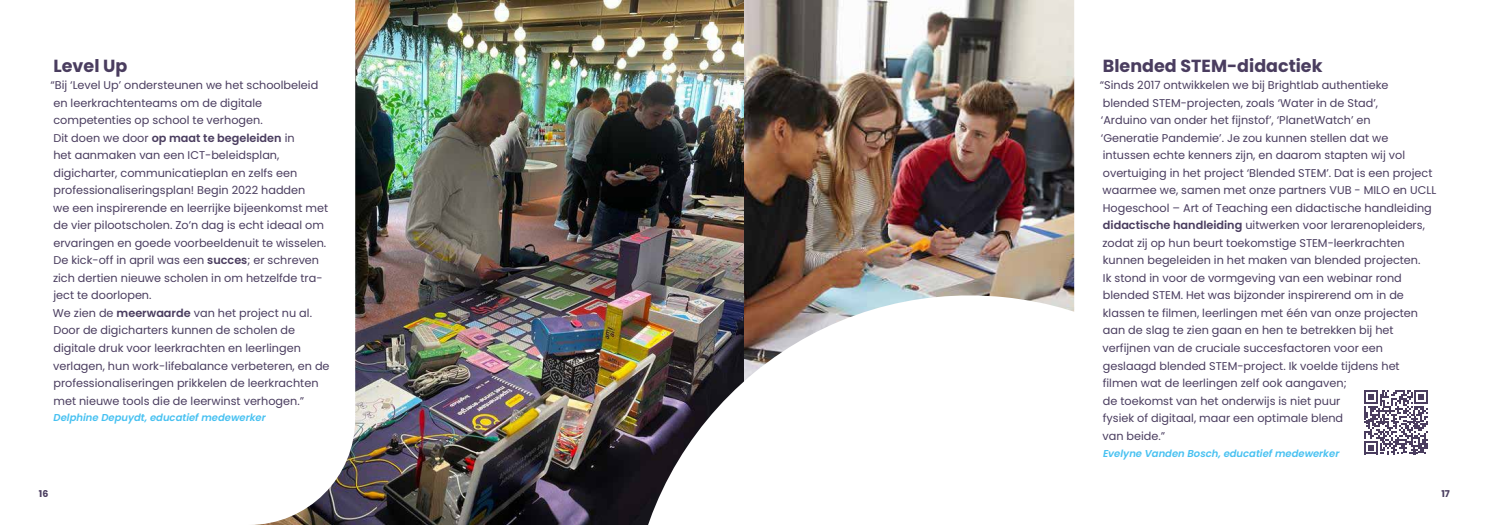
<style>
.page{position:relative;width:1489px;height:525px;background:#fff}
.page>*{position:absolute;margin:0;border:0;box-sizing:border-box;transform-origin:0 0}
.t1{font:700 17.5px "Poppins";color:#4a3d5f}
.t2{font:11.25px/17.5px "Poppins";color:#4a3d5f}
.t3{font:italic 600 10px "Poppins";color:#47c1f1}
.t4{font:700 9.38px "Poppins";color:#4a3d5f}
.s1{font-weight:600}
</style>
<div class="page">
<img style="left:355px;top:0;width:267px;height:524px">
<img style="left:622px;top:0;width:452px;height:524px">
<svg style="left:264px;top:428px;width:91px;height:96px"></svg>
<svg style="left:1364px;top:390px;width:63px;height:64px"></svg>
<h1 class="t1" style="left:53px;top:55px;width:75px">Level Up</h1>
<p class="t2" style="left:50px;top:76px;width:281px">“Bij ‘Level Up’ ondersteunen we het schoolbeleid en leerkrachtenteams om de digitale competenties op school te verhogen.<br>Dit doen we door <span class="s1">op maat te begeleiden</span> in<br>het aanmaken van een ICT-beleidsplan, digicharter, communicatieplan en zelfs een professionaliseringsplan! Begin 2022 hadden<br>we een inspirerende en leerrijke bijeenkomst met de vier pilootscholen. Zo’n dag is echt ideaal om ervaringen en goede voorbeeldenuit te wisselen.<br>De kick-off in april was een <span class="s1">succes</span>; er schreven zich dertien nieuwe scholen in om hetzelfde tra&shy;ject te doorlopen.<br>We zien de <span class="s1">meerwaarde</span> van het project nu al.<br>Door de digicharters kunnen de scholen de digitale druk voor leerkrachten en leerlingen verlagen, hun work-lifebalance verbeteren, en de professionaliseringen prikkelen de leerkrachten met nieuwe tools die de leerwinst verhogen.”</p>
<p class="t3" style="left:54px;top:411px;width:214px">Delphine Depuydt, educatief medewerker</p>
<h1 class="t1" style="left:1102px;top:55px;width:221px">Blended STEM-didactiek</h1>
<p class="t2" style="left:1099px;top:76px;width:338px">“Sinds 2017 ontwikkelen we bij Brightlab authentieke blended STEM-projecten, zoals ‘Water in de Stad’,<br>‘Arduino van onder het fijnstof’, ‘PlanetWatch’ en<br>‘Generatie Pandemie’. Je zou kunnen stellen dat we intussen echte kenners zijn, en daarom stapten wij vol overtuiging in het project ‘Blended STEM’. Dat is een project waarmee we, samen met onze partners VUB - MILO en UCLL Hogeschool – Art of Teaching een didactische handleiding <span class="s1">didactische handleiding</span> uitwerken voor lerarenopleiders, zodat zij op hun beurt toekomstige STEM-leerkrachten kunnen begeleiden in het maken van blended projecten.<br>Ik stond in voor de vormgeving van een webinar rond blended STEM. Het was bijzonder inspirerend om in de klassen te filmen, leerlingen met één van onze projecten aan de slag te zien gaan en hen te betrekken bij het verfijnen van de cruciale succesfactoren voor een geslaagd blended STEM-project. Ik voelde tijdens het<br>filmen wat de leerlingen zelf ook aangaven;<br>de toekomst van het onderwijs is niet puur<br>fysiek of digitaal, maar een optimale blend<br>van beide.”</p>
<p class="t3" style="left:1102px;top:447px;width:238px">Evelyne Vanden Bosch, educatief medewerker</p>
<p class="t4" style="left:39px;top:487px;width:11px">16</p>
<p class="t4" style="left:1441px;top:487px;width:10px">17</p>
</div>
